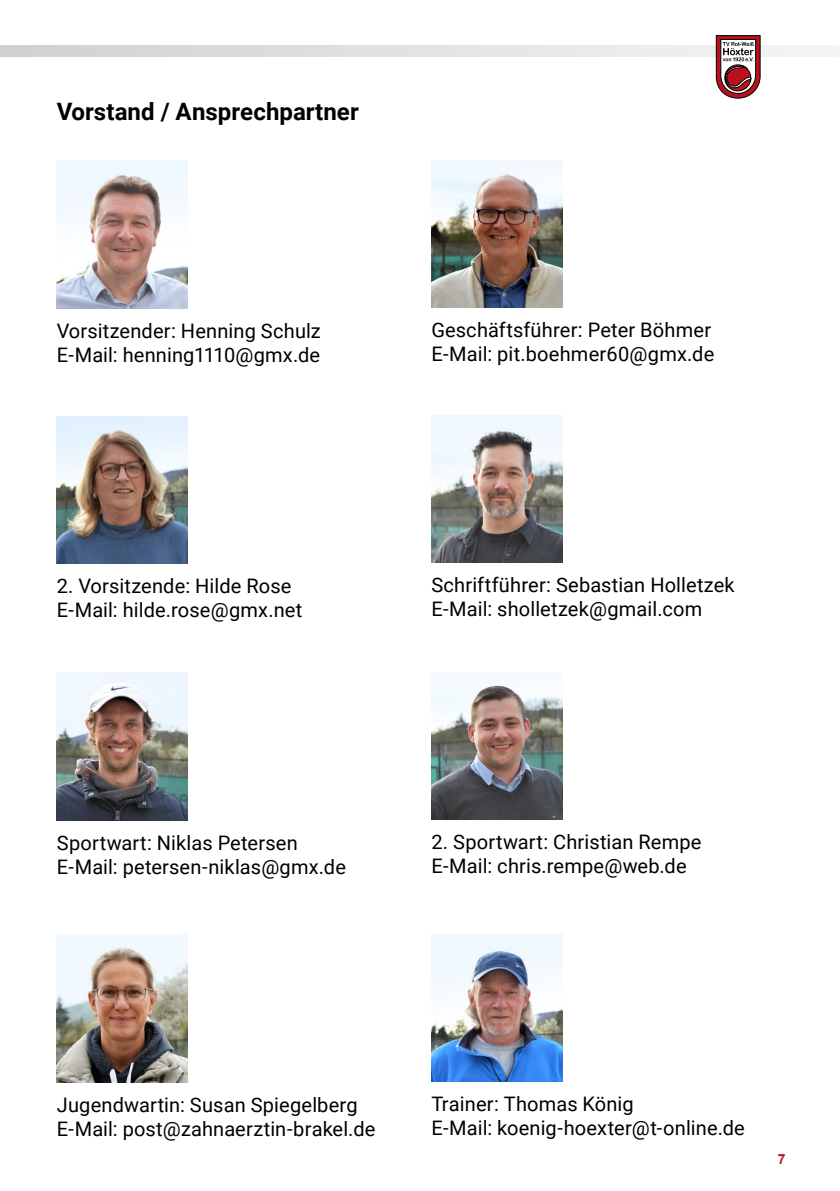
<style>
.page{position:relative;width:840px;height:1191px;background:#fff}
.page>*{position:absolute;margin:0;border:0;box-sizing:border-box;transform-origin:0 0}
.t1{font:700 24px "Roboto";letter-spacing:.005em;color:#000}
.t2{font:20px/24px "Roboto";letter-spacing:.01em;color:#000}
.t3{font:700 14px "Arial";color:#bc101e}
</style>
<div class="page">
<svg style="left:0;top:45px;width:835px;height:12px"></svg>
<svg style="left:715px;top:35px;width:45px;height:63px"></svg>
<img style="left:57px;top:161px;width:130px;height:147px">
<img style="left:57px;top:416px;width:130px;height:147px">
<img style="left:57px;top:673px;width:130px;height:147px">
<img style="left:57px;top:935px;width:130px;height:147px">
<img style="left:431px;top:160px;width:130px;height:147px">
<img style="left:431px;top:415px;width:130px;height:148px">
<img style="left:431px;top:672px;width:130px;height:147px">
<img style="left:431px;top:934px;width:130px;height:147px">
<p class="t1" style="left:57px;top:95px;width:303px">Vorstand / Ansprechpartner</p>
<p class="t2" style="left:57px;top:318px;width:265px">Vorsitzender: Henning Schulz<br>E-Mail: henning1110@gmx.de</p>
<p class="t2" style="left:431px;top:317px;width:284px">Geschäftsführer: Peter Böhmer<br>E-Mail: pit.boehmer60@gmx.de</p>
<p class="t2" style="left:57px;top:573px;width:247px">2. Vorsitzende: Hilde Rose<br>E-Mail: hilde.rose@gmx.net</p>
<p class="t2" style="left:431px;top:572px;width:305px">Schriftführer: Sebastian Holletzek<br>E-Mail: sholletzek@gmail.com</p>
<p class="t2" style="left:57px;top:829px;width:290px">Sportwart: Niklas Petersen<br>E-Mail: petersen-niklas@gmx.de</p>
<p class="t2" style="left:431px;top:829px;width:271px">2. Sportwart: Christian Rempe<br>E-Mail: chris.rempe@web.de</p>
<p class="t2" style="left:57px;top:1091px;width:320px">Jugendwartin: Susan Spiegelberg<br>E-Mail: post@zahnaerztin-brakel.de</p>
<p class="t2" style="left:431px;top:1091px;width:315px">Trainer: Thomas König<br>E-Mail: koenig-hoexter@t-online.de</p>
<p class="t3" style="left:777px;top:1149px;width:9px">7</p>
</div>
